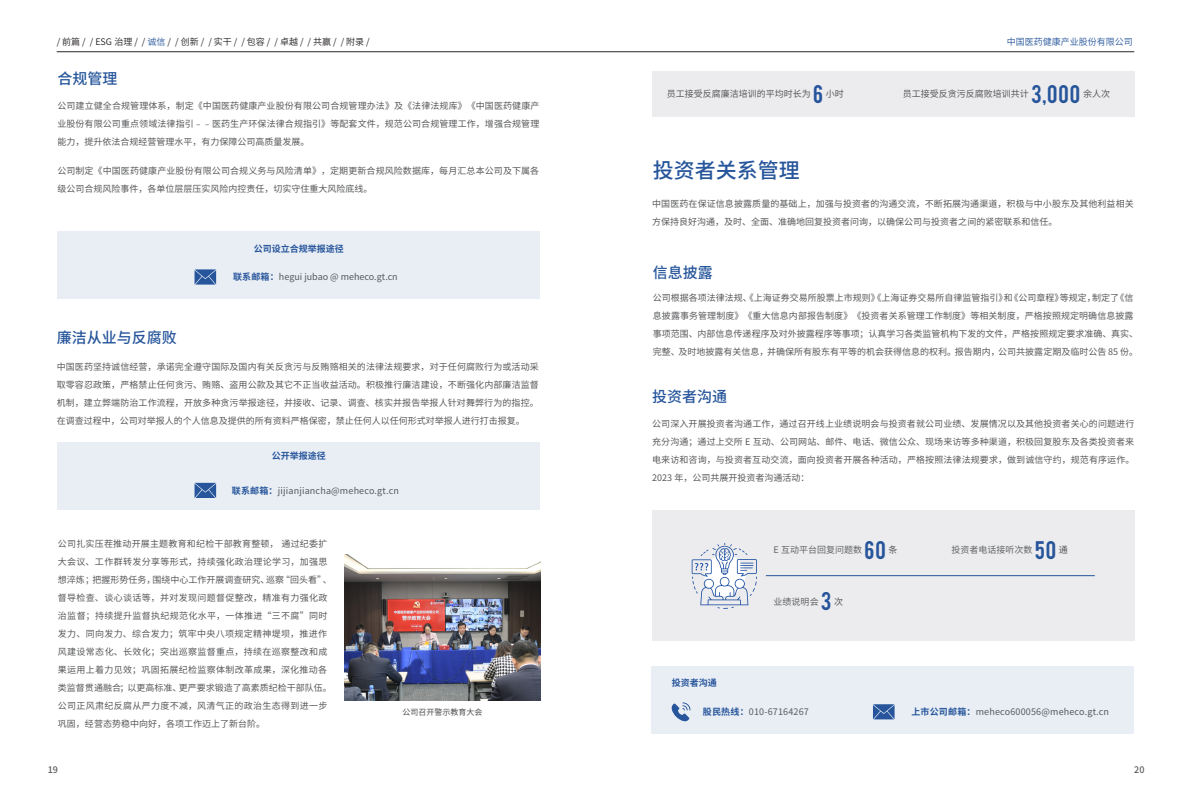
<style>
.page{position:relative;width:1191px;height:808px;background:#fff}
.page>*{position:absolute;margin:0;border:0;box-sizing:border-box;transform-origin:0 0}
.国药一级标题{font:500 21px "Source Han Sans CN";color:#26559b}
.内文1{font:20px "Bebas";letter-spacing:.045em;color:#26559b}
.二级标题{font:500 15px "Source Han Sans CN";color:#26559b}
.内文1-2{font:9px/18px "Source Han Sans CN";color:#57585a;text-align:justify}
.内文1-3{font:9px/18px "Source Han Sans CN";letter-spacing:.035em;color:#57585a}
.内文{font:9px "Source Han Sans CN";letter-spacing:.02em;color:#57585a}
.t1{font:9px "Source Han Sans CN";color:#231f20}
.内文-2{font:9px "Source Han Sans CN";color:#57585a}
.内文1-4{font:9px "Source Han Sans CN";color:#616365}
.内文1-5{font:700 9px "Source Han Sans CN";color:#26559b}
.t2{font:9px "Source Han Sans CN";color:#26559b}
.t3{font:500 9px "Source Han Sans CN";color:#595a5b}
.图注_注释{font:8px "Source Han Sans CN";color:#4b4c4d}
.s1{color:#26559b}
.s2{font-weight:700;color:#26559b}
</style>
<div class="page">
<div style="left:57px;top:442px;width:483px;height:67px;background:#e9eef5"></div>
<div style="left:57px;top:231px;width:483px;height:68px;background:#e9eef5"></div>
<div style="left:652px;top:71px;width:482px;height:45px;background:#ececee"></div>
<div style="left:652px;top:510px;width:482px;height:131px;background:#ececee"></div>
<img style="left:345px;top:554px;width:195px;height:146px">
<svg style="left:194px;top:483px;width:22px;height:15px"></svg>
<svg style="left:194px;top:269px;width:22px;height:16px"></svg>
<hr style="left:766px;top:575px;width:328px;height:1px;background:#26559b">
<svg style="left:691px;top:543px;width:66px;height:66px"></svg>
<div style="left:651px;top:666px;width:483px;height:67px;background:#e9eef5"></div>
<svg style="left:671px;top:702px;width:19px;height:19px"></svg>
<svg style="left:873px;top:704px;width:21px;height:15px"></svg>
<hr style="left:57px;top:51px;width:1077px;height:1px;background:#282828">
<p class="t1" style="left:57px;top:36px;width:314px">/ 前篇 / / ESG 治理 / / <span class="s1">诚信</span> / / 创新 / / 实干 / / 包容 / / 卓越 / / 共赢 / / 附录 /</p>
<p class="t2" style="left:1006px;top:36px;width:127px">中国医药健康产业股份有限公司</p>
<p class="二级标题" style="left:57px;top:70px;width:62px">合规管理</p>
<p class="内文1-2" style="left:57px;top:97px;width:483px">公司建立健全合规管理体系，制定《中国医药健康产业股份有限公司合规管理办法》及《法律法规库》《中国医药健康产业股份有限公司重点领域法律指引﹣﹣医药生产环保法律合规指引》等配套文件，规范公司合规管理工作，增强合规管理能力，提升依法合规经营管理水平，有力保障公司高质量发展。</p>
<p class="内文1-2" style="left:57px;top:162px;width:483px">公司制定《中国医药健康产业股份有限公司合规义务与风险清单》，定期更新合规风险数据库，每月汇总本公司及下属各级公司合规风险事件，各单位层层压实风险内控责任，切实守住重大风险底线。</p>
<p class="二级标题" style="left:57px;top:329px;width:121px">廉洁从业与反腐败</p>
<p class="内文1-5" style="left:254px;top:244px;width:91px">公司设立合规举报途径</p>
<p class="内文-2" style="left:233px;top:272px;width:166px"><span class="s2">联系邮箱：</span>hegui jubao @ meheco.gt.cn</p>
<p class="内文1-2" style="left:57px;top:358px;width:484px">中国医药坚持诚信经营，承诺完全遵守国际及国内有关反贪污与反贿赂相关的法律法规要求，对于任何腐败行为或活动采取零容忍政策，严格禁止任何贪污、贿赂、盗用公款及其它不正当收益活动。积极推行廉洁建设，不断强化内部廉洁监督机制，建立弊端防治工作流程，开放多种贪污举报途径，并接收、记录、调查、核实并报告举报人针对舞弊行为的指控。在调查过程中，公司对举报人的个人信息及提供的所有资料严格保密，禁止任何人以任何形式对举报人进行打击报复。</p>
<p class="内文1-5" style="left:272px;top:451px;width:55px">公开举报途径</p>
<p class="内文" style="left:232px;top:485px;width:169px"><span class="s2">联系邮箱：</span>jijianjiancha@meheco.gt.cn</p>
<p class="内文1-3" style="left:58px;top:535px;width:275px">公司扎实压茬推动开展主题教育和纪检干部教育整顿， 通过纪委扩大会议、工作群转发分享等形式，持续强化政治理论学习，加强思想淬炼；把握形势任务，围绕中心工作开展调查研究、巡察“回头看”、督导检查、谈心谈话等，并对发现问题督促整改，精准有力强化政治监督；持续提升监督执纪规范化水平，一体推进“三不腐”同时发力、同向发力、综合发力；筑牢中央八项规定精神堤坝，推进作风建设常态化、长效化；突出巡察监督重点，持续在巡察整改和成果运用上着力见效；巩固拓展纪检监察体制改革成果，深化推动各类监督贯通融合；以更高标准、更严要求锻造了高素质纪检干部队伍。公司正风肃纪反腐从严力度不减，风清气正的政治生态得到进一步巩固，经营态势稳中向好，各项工作迈上了新台阶。</p>
<p class="t3" style="left:48px;top:765px;width:12px">19</p>
<p class="图注_注释" style="left:402px;top:707px;width:81px">公司召开警示教育大会</p>
<p class="内文1-2" style="left:666px;top:85px;width:145px">员工接受反腐廉洁培训的平均时长为</p>
<p class="内文1" style="left:813px;top:79px;width:11px">6</p>
<p class="内文1-2" style="left:825px;top:85px;width:19px">小时</p>
<p class="内文1-2" style="left:903px;top:85px;width:127px">员工接受反贪污反腐败培训共计</p>
<p class="内文1" style="left:1031px;top:79px;width:51px">3,000</p>
<p class="内文1-2" style="left:1083px;top:85px;width:28px">余人次</p>
<p class="国药一级标题" style="left:653px;top:158px;width:148px">投资者关系管理</p>
<p class="内文1-2" style="left:652px;top:195px;width:483px">中国医药在保证信息披露质量的基础上，加强与投资者的沟通交流，不断拓展沟通渠道，积极与中小股东及其他利益相关方保持良好沟通，及时、全面、准确地回复投资者问询，以确保公司与投资者之间的紧密联系和信任。</p>
<p class="二级标题" style="left:653px;top:264px;width:61px">信息披露</p>
<p class="内文1-2" style="left:653px;top:289px;width:487px;text-align:left">公司根据各项法律法规、《上海证券交易所股票上市规则》《上海证券交易所自律监管指引》和《公司章程》等规定，制定了《信息披露事务管理制度》《重大信息内部报告制度》《投资者关系管理工作制度》等相关制度，严格按照规定明确信息披露事项范围、内部信息传递程序及对外披露程序等事项；认真学习各类监管机构下发的文件，严格按照规定要求准确、真实、完整、及时地披露有关信息，并确保所有股东有平等的机会获得信息的权利。报告期内，公司共披露定期及临时公告 85 份。</p>
<p class="二级标题" style="left:652px;top:388px;width:76px">投资者沟通</p>
<p class="内文1-2" style="left:652px;top:415px;width:483px">公司深入开展投资者沟通工作，通过召开线上业绩说明会与投资者就公司业绩、发展情况以及其他投资者关心的问题进行充分沟通；通过上交所 E 互动、公司网站、邮件、电话、微信公众、现场来访等多种渠道，积极回复股东及各类投资者来电来访和咨询，与投资者互动交流，面向投资者开展各种活动，严格按照法律法规要求，做到诚信守约，规范有序运作。2023 年，公司共展开投资者沟通活动：</p>
<p class="内文1-4" style="left:773px;top:545px;width:90px">E 互动平台回复问题数</p>
<p class="内文1" style="left:864px;top:535px;width:23px">60</p>
<p class="内文1-2" style="left:888px;top:541px;width:10px">条</p>
<p class="内文1-4" style="left:951px;top:545px;width:82px">投资者电话接听次数</p>
<p class="内文1" style="left:1034px;top:535px;width:23px">50</p>
<p class="内文1-2" style="left:1059px;top:541px;width:10px">通</p>
<p class="内文1-4" style="left:773px;top:596px;width:46px">业绩说明会</p>
<p class="内文1" style="left:821px;top:587px;width:12px">3</p>
<p class="内文1-2" style="left:834px;top:593px;width:10px">次</p>
<p class="内文1-5" style="left:671px;top:678px;width:46px">投资者沟通</p>
<p class="内文" style="left:703px;top:707px;width:107px"><span class="s2">股民热线：</span>010-67164267</p>
<p class="内文" style="left:911px;top:707px;width:199px"><span class="s2">上市公司邮箱：</span>meheco600056@meheco.gt.cn</p>
<p class="t3" style="left:1134px;top:765px;width:12px">20</p>
</div>
